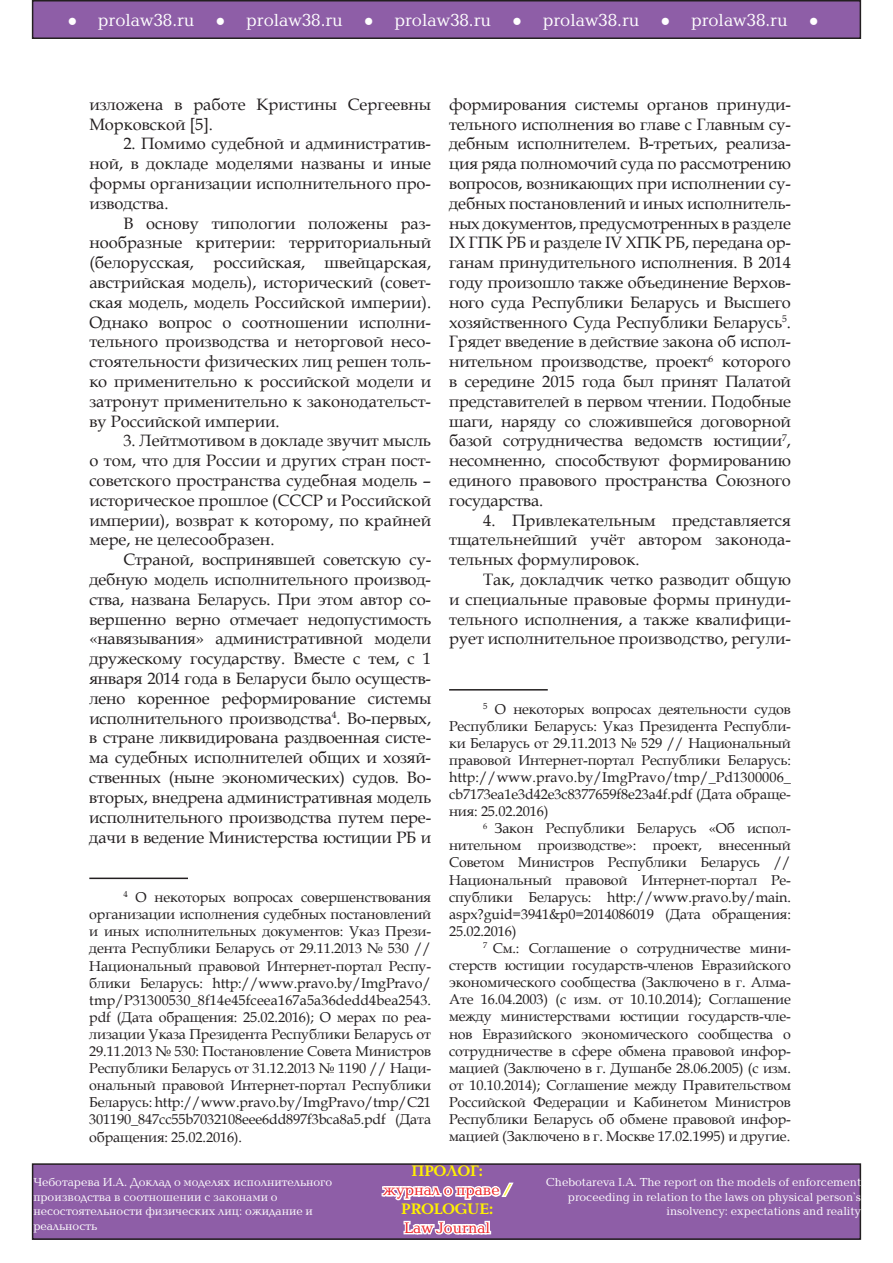
<style>
.page{position:relative;width:893px;height:1263px;background:#fff}
.page>*{position:absolute;margin:0;border:0;box-sizing:border-box;transform-origin:0 0}
.t1{font:18px "Baltica C";color:#fff}
.t2{font:16.5px/19.8px "Book Antiqua";color:#231f20;text-align:justify}
.t3{font:700 15.75px/18.9px "Baltica C";color:#fff101;text-align:center}
.t4{font:15.75px "Baltica C";color:#ee1f23}
.t5{font:14.25px/17.1px "Book Antiqua";letter-spacing:-.01em;color:#231f20;text-align:justify}
.t6{font:12px/14.4px "Baltica C";color:#fff}
.s1{font-family:"Book Antiqua";font-size:16.5px}
.s2{font-weight:400;color:#ee1f23}
.s3{font-weight:400}
</style>
<div class="page">
<div style="left:33px;top:1px;width:827px;height:37px;background:#8e5ea7"></div>
<div style="left:32px;top:0;width:829px;height:39px;border:2px solid #231f20"></div>
<div style="left:33px;top:1164px;width:827px;height:75px;background:#8e5ea7"></div>
<div style="left:32px;top:1163px;width:829px;height:77px;border:2px solid #231f20"></div>
<svg style="left:381px;top:1182px;width:133px;height:19px"></svg>
<svg style="left:403px;top:1220px;width:89px;height:15px"></svg>
<hr style="left:89px;top:877px;width:99px;height:2px;background:#231f20">
<hr style="left:449px;top:689px;width:99px;height:1px;background:#231f20">
<p class="t1" style="left:67px;top:11px;width:753px"><span class="s1">●</span> prolaw38.ru <span class="s1">●</span> prolaw38.ru <span class="s1">●</span> prolaw38.ru <span class="s1">●</span> prolaw38.ru <span class="s1">●</span> prolaw38.ru <span class="s1">●</span></p>
<p class="t2" style="left:89px;top:94px;width:343px">изложена в работе Кристины Сергеевны<br>Морковской [5].</p>
<p class="t2" style="left:89px;top:134px;width:343px;text-indent:34px">2. Помимо судебной и административ&shy;ной, в докладе моделями названы и иные формы организации исполнительного про&shy;изводства.</p>
<p class="t2" style="left:89px;top:213px;width:343px;text-indent:34px">В основу типологии положены раз&shy;нообразные критерии: территориальный (белорусская, российская, швейцарская, австрийская модель), исторический (совет&shy;ская модель, модель Российской империи).<br>Однако вопрос о соотношении исполни&shy;тельного производства и неторговой несо&shy;стоятельности физических лиц решен толь&shy;ко применительно к российской модели и затронут применительно к законодательст&shy;ву Российской империи.</p>
<p class="t2" style="left:89px;top:431px;width:343px;text-indent:34px">3. Лейтмотивом в докладе звучит мысль о том, что для России и других стран пост&shy;советского пространства судебная модель – историческое прошлое (СССР и Российской империи), возврат к которому, по крайней мере, не целесообразен.</p>
<p class="t2" style="left:89px;top:549px;width:343px;text-indent:34px">Страной, воспринявшей советскую су&shy;дебную модель исполнительного производ&shy;ства, названа Беларусь. При этом автор со&shy;вершенно верно отмечает недопустимость «навязывания» административной модели дружескому государству. Вместе с тем, с 1 января 2014 года в Беларуси было осуществ&shy;лено коренное реформирование системы исполнительного производства<sup>4</sup>. Во-первых, в стране ликвидирована раздвоенная систе&shy;ма судебных исполнителей общих и хозяй&shy;ственных (ныне экономических) судов. Во&shy;вторых, внедрена административная модель исполнительного производства путем пере&shy;дачи в ведение Министерства юстиции РБ и</p>
<p class="t5" style="left:89px;top:888px;width:343px;text-indent:34px"><sup>4</sup> О некоторых вопросах совершенствования организации исполнения судебных постановлений и иных исполнительных документов: Указ Прези&shy;дента Республики Беларусь от 29.11.2013 № 530 // Национальный правовой Интернет-портал Респу&shy;блики Беларусь: http://www.pravo.by/ImgPravo/ tmp/P31300530_8f14e45fceea167a5a36dedd4bea2543. pdf (Дата обращения: 25.02.2016); О мерах по реа&shy;лизации Указа Президента Республики Беларусь от 29.11.2013 № 530: Постановление Совета Министров Республики Беларусь от 31.12.2013 № 1190 // Наци&shy;ональный правовой Интернет-портал Республики Беларусь: http://www.pravo.by/ImgPravo/tmp/C21<br>301190_847cc55b7032108eee6dd897f3bca8a5.pdf (Дата обращения: 25.02.2016).</p>
<p class="t2" style="left:449px;top:94px;width:343px">формирования системы органов принуди&shy;тельного исполнения во главе с Главным су&shy;дебным исполнителем. В-третьих, реализа&shy;ция ряда полномочий суда по рассмотрению вопросов, возникающих при исполнении су&shy;дебных постановлений и иных исполнитель&shy;ных документов, предусмотренных в разделе IX ГПК РБ и разделе IV ХПК РБ, передана ор&shy;ганам принудительного исполнения. В 2014 году произошло также объединение Верхов&shy;ного суда Республики Беларусь и Высшего хозяйственного Суда Республики Беларусь<sup>5</sup>.<br>Грядет введение в действие закона об испол&shy;нительном производстве, проект<sup>6</sup> которого в середине 2015 года был принят Палатой представителей в первом чтении. Подобные шаги, наряду со сложившейся договорной базой сотрудничества ведомств юстиции<sup>7</sup>, несомненно, способствуют формированию единого правового пространства Союзного государства.</p>
<p class="t2" style="left:449px;top:510px;width:343px;text-indent:34px">4. Привлекательным представляется тщательнейший учёт автором законода&shy;тельных формулировок.</p>
<p class="t2" style="left:449px;top:569px;width:343px;text-indent:34px">Так, докладчик четко разводит общую и специальные правовые формы принуди&shy;тельного исполнения, а также квалифици&shy;рует исполнительное производство, регули-</p>
<p class="t5" style="left:449px;top:700px;width:343px;text-indent:34px"><sup>5</sup> О некоторых вопросах деятельности судов Республики Беларусь: Указ Президента Республи&shy;ки Беларусь от 29.11.2013 № 529 // Национальный правовой Интернет-портал Республики Беларусь: http://www.pravo.by/ImgPravo/tmp/_Pd1300006_ cb7173ea1e3d42e3c8377659f8e23a4f.pdf (Дата обраще&shy;ния: 25.02.2016)</p>
<p class="t5" style="left:449px;top:819px;width:343px;text-indent:34px"><sup>6</sup> Закон Республики Беларусь «Об испол&shy;нительном производстве»: проект, внесенный Советом Министров Республики Беларусь // Национальный правовой Интернет-портал Ре&shy;спублики Беларусь: http://www.pravo.by/main. aspx?guid=3941&amp;p0=2014086019 (Дата обращения:<br>25.02.2016)</p>
<p class="t5" style="left:449px;top:939px;width:343px;text-indent:34px"><sup>7</sup> См.: Соглашение о сотрудничестве мини&shy;стерств юстиции государств-членов Евразийского экономического сообщества (Заключено в г. Алма-Ате 16.04.2003) (с изм. от 10.10.2014); Соглашение между министерствами юстиции государств-чле&shy;нов Евразийского экономического сообщества о сотрудничестве в сфере обмена правовой инфор&shy;мацией (Заключено в г. Душанбе 28.06.2005) (с изм. от 10.10.2014); Соглашение между Правительством Российской Федерации и Кабинетом Министров Республики Беларусь об обмене правовой инфор&shy;мацией (Заключено в г. Москве 17.02.1995) и другие.</p>
<p class="t3" style="left:383px;top:1162px;width:130px">ПРОЛОГ: <span class="s2">журнал о праве</span> <span class="s3">/<br></span>PROLOGUE:</p>
<p class="t4" style="left:404px;top:1219px;width:87px">Law Journal</p>
<p class="t6" style="left:33px;top:1176px;width:300px">Чеботарева И.А. Доклад о моделях исполнительного производства в соотношении с законами о несостоятельности физических лиц: ожидание и реальность</p>
<p class="t6" style="left:546px;top:1176px;width:317px;text-align:right">Chebotareva I.A. The report on the models of enforcement proceeding in relation to the laws on physical person`s insolvency: expectations and reality</p>
</div>
